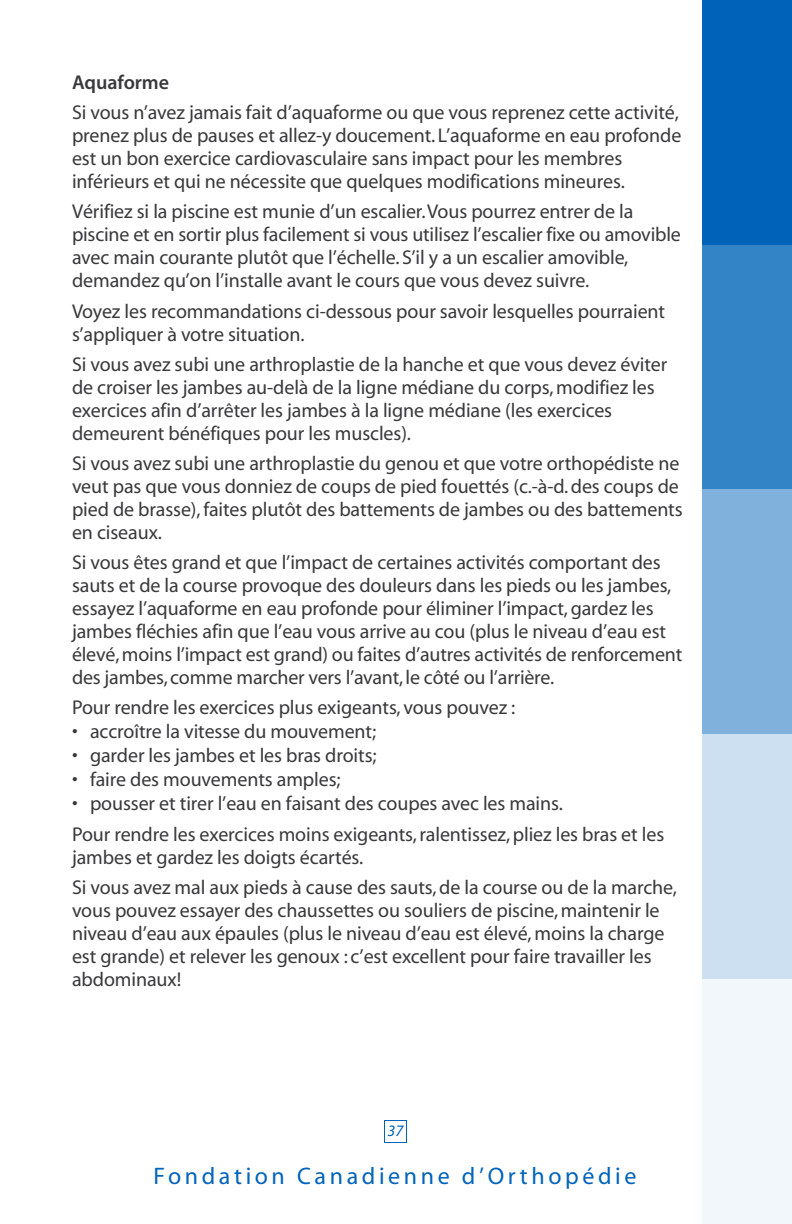
<style>
.page{position:relative;width:792px;height:1224px;background:#fff}
.page>*{position:absolute;margin:0;border:0;box-sizing:border-box;transform-origin:0 0}
.t1{font:24px "Myriad";letter-spacing:.15em;color:#0063ba}
.t2{font:20px/23px "Myriad";letter-spacing:-.005em;color:#39383a}
.t3{font:20px "Myriad Sem";letter-spacing:-.005em;color:#39383a}
.t4{font:italic 16px "Myriad";color:#0063ba}
</style>
<div class="page">
<div style="left:384px;top:1120px;width:23px;height:23px;border:1px solid #0063ba"></div>
<div style="left:702px;top:0;width:90px;height:245px;background:#0063ba"></div>
<div style="left:702px;top:245px;width:90px;height:245px;background:#3383c7"></div>
<div style="left:702px;top:490px;width:90px;height:244px;background:#80b1dc"></div>
<div style="left:702px;top:734px;width:90px;height:245px;background:#cce0f1"></div>
<div style="left:702px;top:979px;width:90px;height:245px;background:#f2f7fb"></div>
<p class="t3" style="left:72px;top:75px;width:99px">Aquaforme</p>
<p class="t2" style="left:72px;top:103px;width:611px">Si vous n’avez jamais fait d’aquaforme ou que vous reprenez cette activité, prenez plus de pauses et allez-y doucement. L’aquaforme en eau profonde est un bon exercice cardiovasculaire sans impact pour les membres inférieurs et qui ne nécessite que quelques modifications mineures.</p>
<p class="t2" style="left:72px;top:202px;width:610px">Vérifiez si la piscine est munie d’un escalier. Vous pourrez entrer de la piscine et en sortir plus facilement si vous utilisez l’escalier fixe ou amovible avec main courante plutôt que l’échelle. S’il y a un escalier amovible, demandez qu’on l’installe avant le cours que vous devez suivre.</p>
<p class="t2" style="left:72px;top:301px;width:595px">Voyez les recommandations ci-dessous pour savoir lesquelles pourraient s’appliquer à votre situation.</p>
<p class="t2" style="left:72px;top:354px;width:597px">Si vous avez subi une arthroplastie de la hanche et que vous devez éviter de croiser les jambes au-delà de la ligne médiane du corps, modifiez les exercices afin d’arrêter les jambes à la ligne médiane (les exercices demeurent bénéfiques pour les muscles).</p>
<p class="t2" style="left:72px;top:453px;width:612px">Si vous avez subi une arthroplastie du genou et que votre orthopédiste ne veut pas que vous donniez de coups de pied fouettés (c.-à-d. des coups de pied de brasse), faites plutôt des battements de jambes ou des battements en ciseaux.</p>
<p class="t2" style="left:72px;top:553px;width:612px">Si vous êtes grand et que l’impact de certaines activités comportant des sauts et de la course provoque des douleurs dans les pieds ou les jambes, essayez l’aquaforme en eau profonde pour éliminer l’impact, gardez les jambes fléchies afin que l’eau vous arrive au cou (plus le niveau d’eau est élevé, moins l’impact est grand) ou faites d’autres activités de renforcement des jambes, comme marcher vers l’avant, le côté ou l’arrière.</p>
<p class="t2" style="left:72px;top:698px;width:445px">Pour rendre les exercices plus exigeants, vous pouvez :</p>
<p class="t2" style="left:72px;top:722px;width:306px">• accroître la vitesse du mouvement;</p>
<p class="t2" style="left:72px;top:746px;width:306px">• garder les jambes et les bras droits;</p>
<p class="t2" style="left:72px;top:770px;width:270px">• faire des mouvements amples;</p>
<p class="t2" style="left:72px;top:790px;width:594px;line-height:30.2px">• pousser et tirer l’eau en faisant des coupes avec les mains.<br>Pour rendre les exercices moins exigeants, ralentissez, pliez les bras et les</p>
<p class="t2" style="left:72px;top:843px;width:607px;line-height:30.2px">jambes et gardez les doigts écartés.<br>Si vous avez mal aux pieds à cause des sauts, de la course ou de la marche,</p>
<p class="t2" style="left:72px;top:900px;width:594px">vous pouvez essayer des chaussettes ou souliers de piscine, maintenir le niveau d’eau aux épaules (plus le niveau d’eau est élevé, moins la charge est grande) et relever les genoux : c’est excellent pour faire travailler les abdominaux!</p>
<p class="t4" style="left:388px;top:1125px;width:17px">37</p>
<p class="t1" style="left:154px;top:1167px;width:484px">Fondation Canadienne d’Orthopédie</p>
</div>
